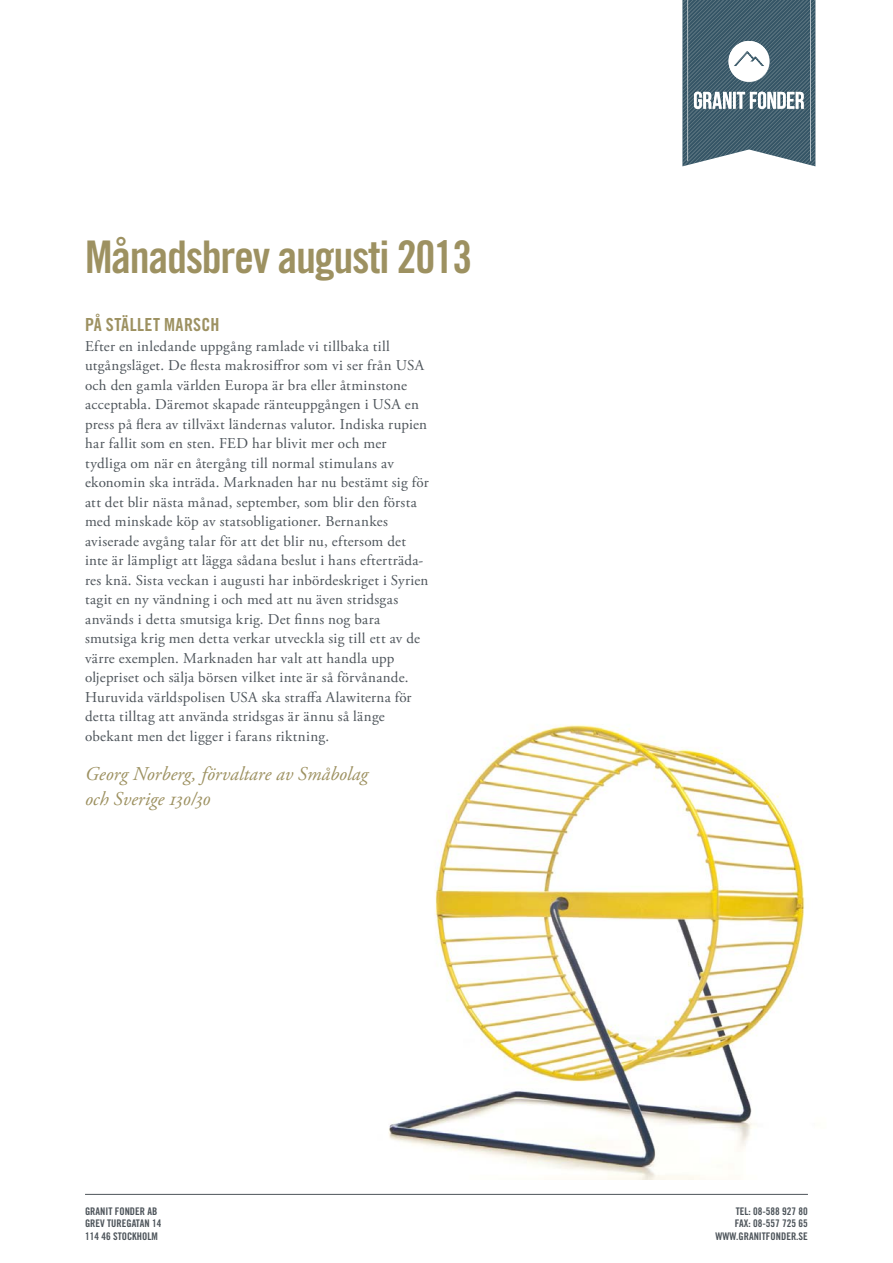
<style>
.page{position:relative;width:893px;height:1263px;background:#fff}
.page>*{position:absolute;margin:0;border:0;box-sizing:border-box;transform-origin:0 0}
.t1{font:45px "Trade Gothic Bold Cond Twenty";letter-spacing:-.03em;color:#9d9161}
.t2{font:italic 19.5px/25.5px "Adobe Garamond Pro";color:#9d9161}
.t3{font:18px "Trade Gothic Bold Cond Twenty";letter-spacing:.025em;color:#9d9161}
.t4{font:15px/19.5px "Adobe Garamond Pro";letter-spacing:.02em;color:#4d545a}
.t5{font:10.5px/12.6px "Trade Gothic Bold Cond Twenty";color:#4d545a}
</style>
<div class="page">
<img style="left:389px;top:725px;width:416px;height:454px">
<svg style="left:682px;top:0;width:133px;height:166px;background:#627a87"></svg>
<hr style="left:85px;top:1194px;width:723px;height:1px;background:#4d545a">
<h1 class="t1" style="left:85px;top:229px;width:389px">MÅNADSBREV AUGUSTI 2013</h1>
<p class="t3" style="left:85px;top:314px;width:136px">PÅ STÄLLET MARSCH</p>
<p class="t4" style="left:85px;top:337px;width:345px">Efter en inledande uppgång ramlade vi tillbaka till utgångsläget. De flesta makrosiffror som vi ser från USA och den gamla världen Europa är bra eller åtminstone acceptabla. Däremot skapade ränteuppgången i USA en press på flera av tillväxt ländernas valutor. Indiska rupien har fallit som en sten. FED har blivit mer och mer tydliga om när en återgång till normal stimulans av ekonomin ska inträda. Marknaden har nu bestämt sig för att det blir nästa månad, september, som blir den första med minskade köp av statsobligationer. Bernankes aviserade avgång talar för att det blir nu, eftersom det inte är lämpligt att lägga sådana beslut i hans efterträda&shy;res knä. Sista veckan i augusti har inbördeskriget i Syrien tagit en ny vändning i och med att nu även stridsgas används i detta smutsiga krig. Det finns nog bara smutsiga krig men detta verkar utveckla sig till ett av de värre exemplen. Marknaden har valt att handla upp oljepriset och sälja börsen vilket inte är så förvånande.<br>Huruvida världspolisen USA ska straffa Alawiterna för detta tilltag att använda stridsgas är ännu så länge obekant men det ligger i farans riktning.</p>
<h2 class="t2" style="left:85px;top:761px;width:284px">Georg Norberg, förvaltare av Småbolag och Sverige 130/30</h2>
<p class="t5" style="left:85px;top:1205px;width:78px">GRANIT FONDER AB<br>GREV TUREGATAN 14<br>114 46 STOCKHOLM</p>
<p class="t5" style="left:715px;top:1205px;width:94px;text-align:right">TEL: 08-588 927 80<br>FAX: 08-557 725 65<br>WWW.GRANITFONDER.SE</p>
</div>
